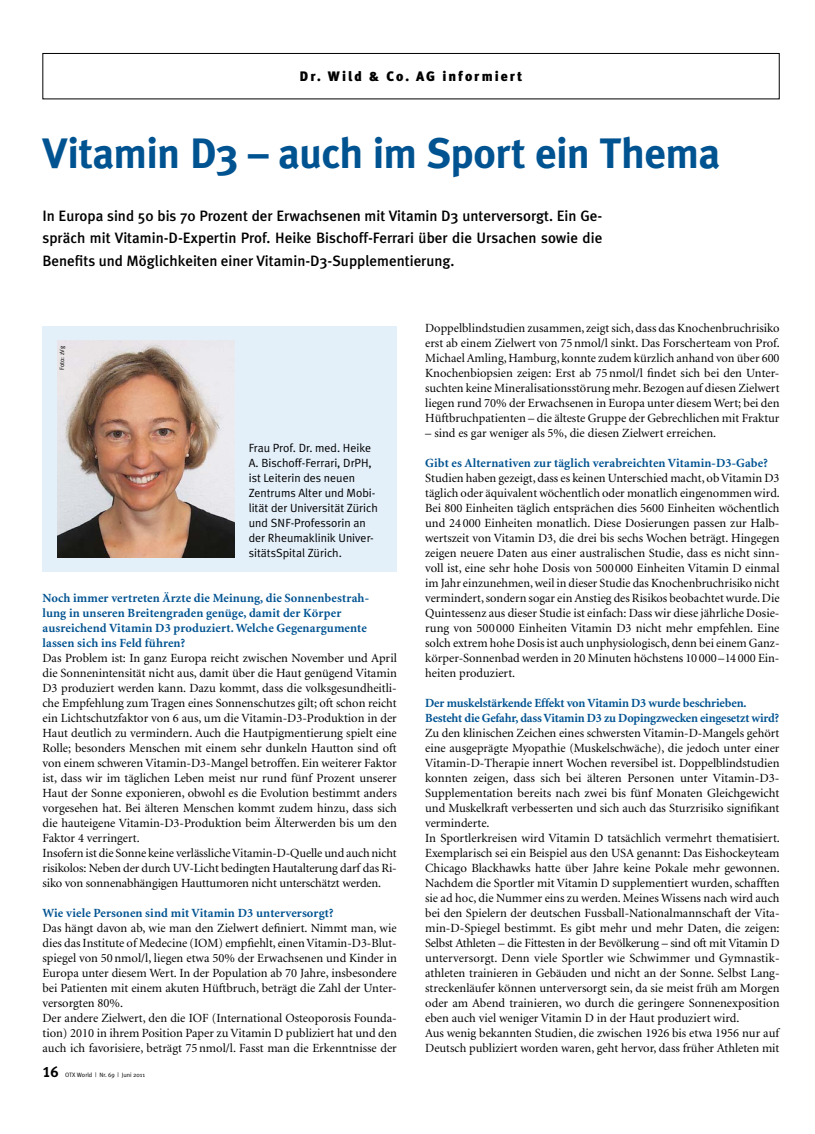
<style>
.page{position:relative;width:815px;height:1134px;background:#fff}
.page>*{position:absolute;margin:0;border:0;box-sizing:border-box;transform-origin:0 0}
.t1{font:700 42.5px "Meta Plus";letter-spacing:-.015em;color:#005391}
.t2{font:500 15px/22.5px "Meta Plus";color:#000;text-align:justify}
.t3{font:15px "Meta Plus Bold Caps";color:#000}
.t4{font:900 13.75px "Meta Plus";letter-spacing:.145em;color:#000}
.t5{font:12.5px/15px "Minion";color:#000}
.t6{font:700 12.5px/15px "Minion";letter-spacing:.005em;color:#005391}
.t7{font:700 12.5px/15px "Minion";letter-spacing:-.015em;color:#005391}
.t8{font:11.88px/15px "Meta Plus Normal";color:#000}
.t9{font:6.25px "Meta Plus Normal";color:#000}
</style>
<div class="page">
<div style="left:43px;top:53px;width:737px;height:46px;border:1px solid #000"></div>
<div style="left:43px;top:326px;width:354px;height:246px;background:#e3eff9"></div>
<img style="left:57px;top:340px;width:177px;height:217px">
<p class="t4" style="left:300px;top:69px;width:224px">Dr. Wild &amp; Co. AG informiert</p>
<h1 class="t1" style="left:43px;top:129px;width:679px">Vitamin D3 – auch im Sport ein Thema</h1>
<p class="t2" style="left:43px;top:204px;width:561px">In Europa sind 50 bis 70 Prozent der Erwachsenen mit Vitamin D3 unterversorgt. Ein Ge&shy;spräch mit Vitamin-D-Expertin Prof. Heike Bischoff-Ferrari über die Ursachen sowie die Benefits und Möglichkeiten einer Vitamin-D3-Supplementierung.</p>
<p class="t9" style="left:58px;top:370px;width:26px;rotate:-90deg">Foto: zVg</p>
<p class="t8" style="left:249px;top:440px;width:131px">Frau Prof. Dr. med. Heike<br>A. Bischoff-Ferrari, DrPH, ist Leiterin des neuen<br>Zentrums Alter und Mobi&shy;lität der Universität Zürich und SNF-Professorin an der Rheumaklinik Univer&shy;sitätsSpital Zürich.</p>
<p class="t6" style="left:43px;top:591px;width:328px">Noch immer vertreten Ärzte die Meinung, die Sonnenbestrah&shy;lung in unseren Breitengraden genüge, damit der Körper ausreichend Vitamin D3 produziert. Welche Gegenargumente lassen sich ins Feld führen?</p>
<p class="t5" style="left:43px;top:651px;width:356px">Das Problem ist: In ganz Europa reicht zwischen November und April die Sonnenintensität nicht aus, damit über die Haut genügend Vitamin D3 produziert werden kann. Dazu kommt, dass die volksgesundheitli&shy;che Empfehlung zum Tragen eines Sonnenschutzes gilt; oft schon reicht ein Lichtschutzfaktor von 6 aus, um die Vitamin-D3-Produktion in der Haut deutlich zu vermindern. Auch die Hautpigmentierung spielt eine Rolle; besonders Menschen mit einem sehr dunkeln Hautton sind oft von einem schweren Vitamin-D3-Mangel betroffen. Ein weiterer Faktor ist, dass wir im täglichen Leben meist nur rund fünf Prozent unserer Haut der Sonne exponieren, obwohl es die Evolution bestimmt anders vorgesehen hat. Bei älteren Menschen kommt zudem hinzu, dass sich die hauteigene Vitamin-D3-Produktion beim Älterwerden bis um den Faktor 4 verringert.<br>Insofern ist die Sonne keine verlässliche Vitamin-D-Quelle und auch nicht risikolos: Neben der durch UV-Licht bedingten Hautalterung darf das Ri&shy;siko von sonnenabhängigen Hauttumoren nicht unterschätzt werden.</p>
<p class="t6" style="left:43px;top:906px;width:293px">Wie viele Personen sind mit Vitamin D3 unterversorgt?</p>
<p class="t5" style="left:43px;top:921px;width:356px">Das hängt davon ab, wie man den Zielwert definiert. Nimmt man, wie dies das Institute of Medecine (IOM) empfiehlt, einen Vitamin-D3-Blut&shy;spiegel von 50nmol/l, liegen etwa 50% der Erwachsenen und Kinder in Europa unter diesem Wert. In der Population ab 70 Jahre, insbesondere bei Patienten mit einem akuten Hüftbruch, beträgt die Zahl der Unter&shy;versorgten 80%.<br>Der andere Zielwert, den die IOF (International Osteoporosis Founda&shy;tion) 2010 in ihrem Position Paper zu Vitamin D publiziert hat und den auch ich favorisiere, beträgt 75nmol/l. Fasst man die Erkenntnisse der</p>
<p class="t3" style="left:43px;top:1063px;width:18px">16</p>
<p class="t9" style="left:65px;top:1071px;width:81px">OTX World | Nr. 69 | Juni 2011</p>
<p class="t5" style="left:425px;top:321px;width:356px;text-align:justify">Doppelblindstudien zusammen, zeigt sich, dass das Knochenbruchrisiko erst ab einem Zielwert von 75nmol/l sinkt. Das Forscherteam von Prof.<br>Michael Amling, Hamburg, konnte zudem kürzlich anhand von über 600<br>Knochenbiopsien zeigen: Erst ab 75nmol/l findet sich bei den Unter&shy;suchten keine Mineralisationsstörung mehr. Bezogen auf diesen Zielwert liegen rund 70% der Erwachsenen in Europa unter diesem Wert; bei den Hüftbruchpatienten – die älteste Gruppe der Gebrechlichen mit Fraktur</p>
<p class="t5" style="left:425px;top:426px;width:293px">– sind es gar weniger als 5%, die diesen Zielwert erreichen.</p>
<p class="t6" style="left:425px;top:456px;width:344px">Gibt es Alternativen zur täglich verabreichten Vitamin-D3-Gabe?</p>
<p class="t5" style="left:425px;top:471px;width:356px;text-align:justify">Studien haben gezeigt, dass es keinen Unterschied macht, ob Vitamin D3 täglich oder äquivalent wöchentlich oder monatlich eingenommen wird.<br>Bei 800 Einheiten täglich entsprächen dies 5600 Einheiten wöchentlich und 24 000 Einheiten monatlich. Diese Dosierungen passen zur Halb&shy;wertszeit von Vitamin D3, die drei bis sechs Wochen beträgt. Hingegen zeigen neuere Daten aus einer australischen Studie, dass es nicht sinn&shy;voll ist, eine sehr hohe Dosis von 500 000 Einheiten Vitamin D einmal im Jahr einzunehmen, weil in dieser Studie das Knochenbruchrisiko nicht vermindert, sondern sogar ein Anstieg des Risikos beobachtet wurde. Die Quintessenz aus dieser Studie ist einfach: Dass wir diese jährliche Dosie&shy;rung von 500 000 Einheiten Vitamin D3 nicht mehr empfehlen. Eine solch extrem hohe Dosis ist auch unphysiologisch, denn bei einem Ganz&shy;körper-Sonnenbad werden in 20 Minuten höchstens 10 000 –14 000 Ein&shy;heiten produziert.</p>
<p class="t7" style="left:425px;top:696px;width:355px">Der muskelstärkende Effekt von Vitamin D3 wurde beschrieben.<br>Besteht die Gefahr, dass Vitamin D3 zu Dopingzwecken eingesetzt wird?</p>
<p class="t5" style="left:425px;top:726px;width:356px">Zu den klinischen Zeichen eines schwersten Vitamin-D-Mangels gehört eine ausgeprägte Myopathie (Muskelschwäche), die jedoch unter einer Vitamin-D-Therapie innert Wochen reversibel ist. Doppelblindstudien konnten zeigen, dass sich bei älteren Personen unter Vitamin-D3- Supplementation bereits nach zwei bis fünf Monaten Gleichgewicht und Muskelkraft verbesserten und sich auch das Sturzrisiko signifikant verminderte.<br>In Sportlerkreisen wird Vitamin D tatsächlich vermehrt thematisiert.<br>Exemplarisch sei ein Beispiel aus den USA genannt: Das Eishockeyteam Chicago Blackhawks hatte über Jahre keine Pokale mehr gewonnen.<br>Nachdem die Sportler mit Vitamin D supplementiert wurden, schafften sie ad hoc, die Nummer eins zu werden. Meines Wissens nach wird auch bei den Spielern der deutschen Fussball-Nationalmannschaft der Vita&shy;min-D-Spiegel bestimmt. Es gibt mehr und mehr Daten, die zeigen:<br>Selbst Athleten – die Fittesten in der Bevölkerung – sind oft mit Vitamin D unterversorgt. Denn viele Sportler wie Schwimmer und Gymnastik&shy;athleten trainieren in Gebäuden und nicht an der Sonne. Selbst Lang&shy;streckenläufer können unterversorgt sein, da sie meist früh am Morgen oder am Abend trainieren, wo durch die geringere Sonnenexposition eben auch viel weniger Vitamin D in der Haut produziert wird.<br>Aus wenig bekannten Studien, die zwischen 1926 bis etwa 1956 nur auf Deutsch publiziert worden waren, geht hervor, dass früher Athleten mit</p>
</div>
